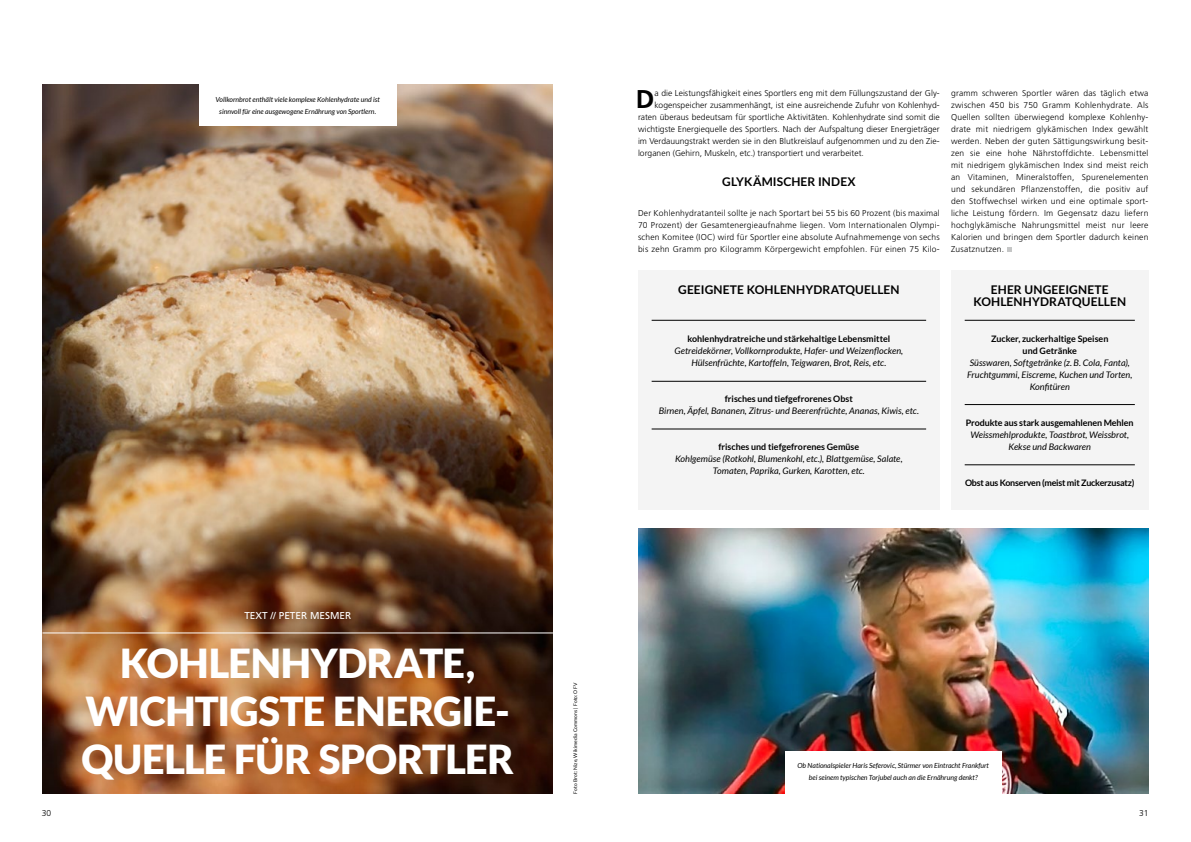
<style>
.page{position:relative;width:1191px;height:842px;background:#fff}
.page>*{position:absolute;margin:0;border:0;box-sizing:border-box;transform-origin:0 0}
.t1{font:900 40px/48px "Lato";letter-spacing:-.01em;color:#fff;text-align:center}
.t2{font:700 25.7px "Frutiger LT";color:#000}
.t3{font:700 12px/12px "Lato";letter-spacing:.01em;color:#000;text-align:center}
.t4{font:10px "Frutiger LT";color:#fff}
.t5{font:italic 9px/12px "Lato";color:#000;text-align:center}
.t6{font:700 8.9px/12px "Lato";color:#000;text-align:center}
.t7{font:700 8.9px "Lato";letter-spacing:-.025em;color:#000}
.t8{font:300 8.5px/12px "Frutiger LT";letter-spacing:.005em;color:#000;text-align:justify}
.t9{font:italic 7px/12px "Lato";color:#000;text-align:center}
.t10{font:5px "Lato";letter-spacing:.01em;color:#000}
</style>
<div class="page">
<img style="left:43px;top:85px;width:510px;height:708px">
<hr style="left:43px;top:633px;width:510px;height:1px;background:#fff">
<div style="left:199px;top:83px;width:197px;height:43px;background:#fff"></div>
<div style="left:638px;top:270px;width:301px;height:239px;background:#f4f4f4"></div>
<div style="left:951px;top:270px;width:197px;height:239px;background:#f4f4f4"></div>
<hr style="left:651px;top:320px;width:275px;height:1px;background:#000">
<hr style="left:964px;top:320px;width:170px;height:1px;background:#000">
<hr style="left:651px;top:381px;width:275px;height:1px;background:#000">
<hr style="left:964px;top:404px;width:170px;height:1px;background:#000">
<hr style="left:964px;top:465px;width:170px;height:1px;background:#000">
<hr style="left:651px;top:429px;width:275px;height:1px;background:#000">
<svg style="left:1007px;top:248px;width:4px;height:4px"></svg>
<img style="left:638px;top:528px;width:510px;height:265px">
<div style="left:785px;top:751px;width:216px;height:42px;background:#fff"></div>
<p class="t9" style="left:215px;top:94px;width:166px">Vollkornbrot enthält viele komplexe Kohlenhydrate und ist sinnvoll für eine ausgewogene Ernährung von Sportlern.</p>
<p class="t4" style="left:244px;top:609px;width:108px">TEXT // PETER MESMER</p>
<h1 class="t1" style="left:81px;top:639px;width:434px">KOHLENHYDRATE,<br>WICHTIGSTE ENERGIE-<br>QUELLE FÜR SPORTLER</h1>
<p class="t10" style="left:572px;top:793px;width:112px;rotate:-90deg">Foto Brot: Nize, Wikimedia Commons | Foto: OFV</p>
<h2 class="t2" style="left:636px;top:84px;width:20px">D</h2>
<p class="t8" style="left:654px;top:87px;width:287px">a die Leistungsfähigkeit eines Sportlers eng mit dem Füllungszustand der Gly-</p>
<p class="t8" style="left:654px;top:99px;width:287px">kogenspeicher zusammenhängt, ist eine ausreichende Zufuhr von Kohlenhyd-</p>
<p class="t8" style="left:638px;top:111px;width:303px">raten überaus bedeutsam für sportliche Aktivitäten. Kohlenhydrate sind somit die</p>
<p class="t8" style="left:638px;top:123px;width:303px">wichtigste Energiequelle des Sportlers. Nach der Aufspaltung dieser Energieträger</p>
<p class="t8" style="left:638px;top:135px;width:303px">im Verdauungstrakt werden sie in den Blutkreislauf aufgenommen und zu den Zie-</p>
<p class="t8" style="left:638px;top:147px;width:227px">lorganen (Gehirn, Muskeln, etc.) transportiert und verarbeitet.</p>
<h3 class="t3" style="left:722px;top:175px;width:135px">GLYKÄMISCHER INDEX</h3>
<p class="t8" style="left:638px;top:207px;width:303px">Der Kohlenhydratanteil sollte je nach Sportart bei 55 bis 60 Prozent (bis maximal 70 Prozent) der Gesamtenergieaufnahme liegen. Vom Internationalen Olympi&shy;schen Komitee (IOC) wird für Sportler eine absolute Aufnahmemenge von sechs bis zehn Gramm pro Kilogramm Körpergewicht empfohlen. Für einen 75 Kilo-</p>
<p class="t8" style="left:951px;top:87px;width:199px">gramm schweren Sportler wären das täglich etwa zwischen 450 bis 750 Gramm Kohlenhydrate. Als Quellen sollten überwiegend komplexe Kohlenhy&shy;drate mit niedrigem glykämischen Index gewählt werden. Neben der guten Sättigungswirkung besit&shy;zen sie eine hohe Nährstoffdichte. Lebensmittel mit niedrigem glykämischen Index sind meist reich an Vitaminen, Mineralstoffen, Spurenelementen und sekundären Pflanzenstoffen, die positiv auf den Stoffwechsel wirken und eine optimale sport&shy;liche Leistung fördern. Im Gegensatz dazu liefern hochglykämische Nahrungsmittel meist nur leere Kalorien und bringen dem Sportler dadurch keinen Zusatznutzen.</p>
<h3 class="t3" style="left:678px;top:283px;width:223px">GEEIGNETE KOHLENHYDRATQUELLEN</h3>
<p class="t6" style="left:687px;top:333px;width:204px">kohlenhydratreiche und stärkehaltige Lebensmittel</p>
<p class="t5" style="left:674px;top:345px;width:230px">Getreidekörner, Vollkornprodukte, Hafer- und Weizenflocken,<br>Hülsenfrüchte, Kartoffeln, Teigwaren, Brot, Reis, etc.</p>
<p class="t6" style="left:725px;top:393px;width:129px">frisches und tiefgefrorenes Obst</p>
<p class="t5" style="left:658px;top:405px;width:262px">Birnen, Äpfel, Bananen, Zitrus- und Beerenfrüchte, Ananas, Kiwis, etc.</p>
<p class="t6" style="left:718px;top:441px;width:142px">frisches und tiefgefrorenes Gemüse</p>
<p class="t5" style="left:675px;top:453px;width:229px">Kohlgemüse (Rotkohl, Blumenkohl, etc.), Blattgemüse, Salate,<br>Tomaten, Paprika, Gurken, Karotten, etc.</p>
<h3 class="t3" style="left:973px;top:283px;width:154px">EHER UNGEEIGNETE<br>KOHLENHYDRATQUELLEN</h3>
<p class="t6" style="left:991px;top:333px;width:119px">Zucker, zuckerhaltige Speisen und Getränke</p>
<p class="t5" style="left:967px;top:357px;width:167px">Süsswaren, Softgetränke (z. B. Cola, Fanta),<br>Fruchtgummi, Eiscreme, Kuchen und Torten,<br>Konfitüren</p>
<p class="t6" style="left:965px;top:417px;width:169px">Produkte aus stark ausgemahlenen Mehlen</p>
<p class="t5" style="left:970px;top:429px;width:160px">Weissmehlprodukte, Toastbrot, Weissbrot,<br>Kekse und Backwaren</p>
<p class="t7" style="left:965px;top:478px;width:171px">Obst aus Konserven (meist mit Zuckerzusatz)</p>
<p class="t9" style="left:797px;top:760px;width:193px">Ob Nationalspieler Haris Seferovic, Stürmer von Eintracht Frankfurt bei seinem typischen Torjubel auch an die Ernährung denkt?</p>
<p class="t8" style="left:42px;top:807px;width:11px">30</p>
<p class="t8" style="left:1139px;top:807px;width:11px">31</p>
</div>
